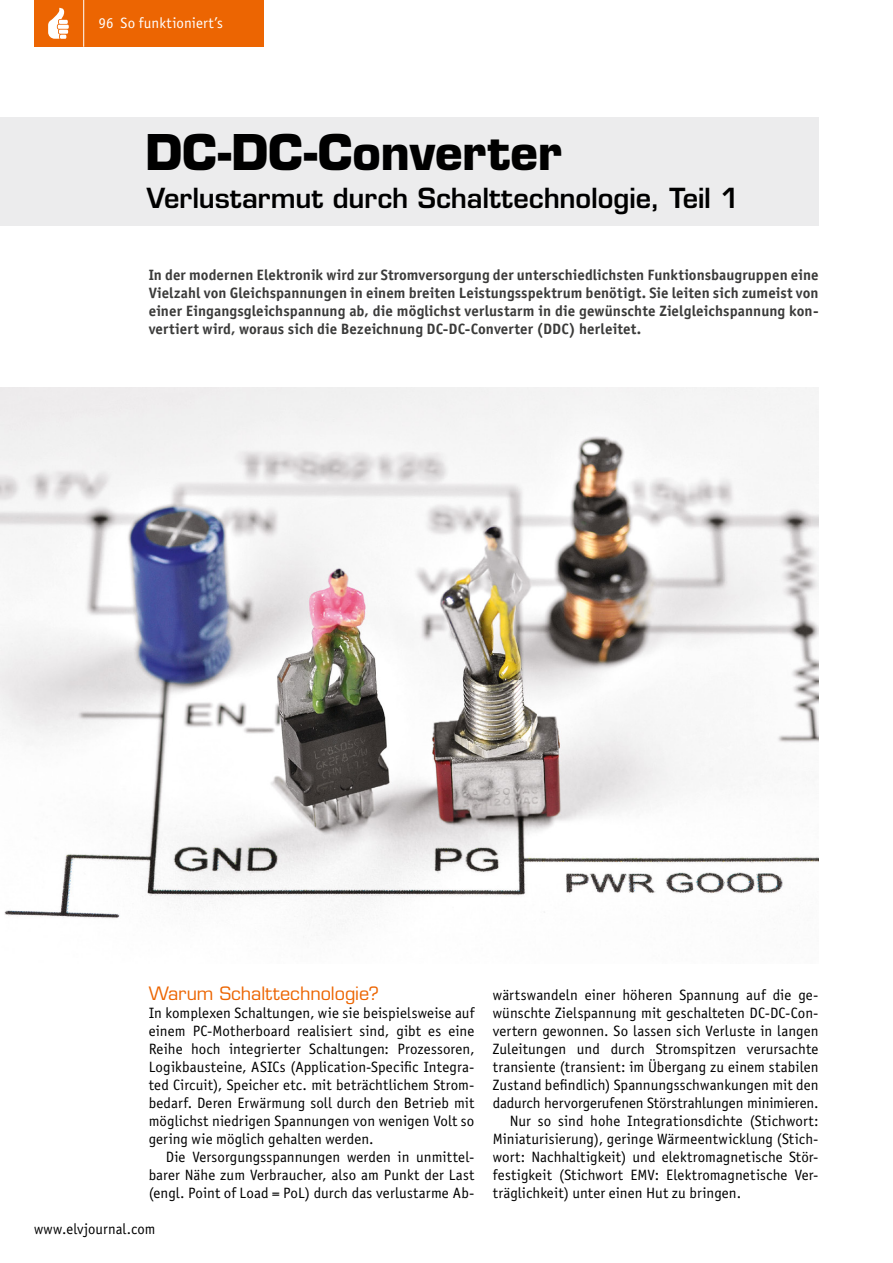
<style>
.page{position:relative;width:893px;height:1263px;background:#fff}
.page>*{position:absolute;margin:0;border:0;box-sizing:border-box;transform-origin:0 0}
.Headline1{font:700 48px "Eurostile LT Std";letter-spacing:-.01em;color:#000}
.Headline2{font:600 27px "Eurostile LT Std";color:#000}
.Subhead_5{font:18px "Eurostile LT Std";color:#ec6502}
.Fließtext_Neue_Zeile{font:15px/18px "Officina Sans Book ITC";color:#000;text-align:justify}
.Fließtext_Neuer_Absa{font:15px/18px "Officina Sans Book ITC";color:#000;text-align:justify}
.Einleitung{font:15px/18px "Officina Sans Bold ITC";letter-spacing:.005em;color:#3b3b3a;text-align:justify}
.t1{font:15px "Officina Sans Book ITC";color:#fff}
</style>
<div class="page">
<div style="left:34px;top:0;width:230px;height:47px;background:#ec6502"></div>
<hr style="left:83px;top:0;width:1px;height:47px;background:#fff">
<svg style="left:48px;top:7px;width:21px;height:32px"></svg>
<div style="left:0;top:118px;width:818px;height:108px;background:#ececed"></div>
<img style="left:0;top:388px;width:819px;height:549px">
<p class="t1" style="left:99px;top:13px;width:126px">96 So funktioniert’s</p>
<p class="Headline1" style="left:146px;top:123px;width:418px">DC-DC-Converter</p>
<p class="Headline2" style="left:147px;top:181px;width:594px">Verlustarmut durch Schalttechnologie, Teil 1</p>
<p class="Einleitung" style="left:149px;top:265px;width:671px">In der modernen Elektronik wird zur Stromversorgung der unterschiedlichsten Funktionsbaugruppen eine Vielzahl von Gleichspannungen in einem breiten Leistungsspektrum benötigt. Sie leiten sich zumeist von einer Eingangsgleichspannung ab, die möglichst verlustarm in die gewünschte Zielgleichspannung kon&shy;vertiert wird, woraus sich die Bezeichnung DC-DC-Converter (DDC) herleitet.</p>
<p class="Subhead_5" style="left:149px;top:982px;width:232px">Warum Schalttechnologie?</p>
<p class="Fließtext_Neuer_Absa" style="left:149px;top:1003px;width:327px">In komplexen Schaltungen, wie sie beispielsweise auf einem PC-Motherboard realisiert sind, gibt es eine Reihe hoch integrierter Schaltungen: Prozessoren, Logikbausteine, ASICs (Application-Specific Integra&shy;ted Circuit), Speicher etc. mit beträchtlichem Strom&shy;bedarf. Deren Erwärmung soll durch den Betrieb mit möglichst niedrigen Spannungen von wenigen Volt so gering wie möglich gehalten werden.</p>
<p class="Fließtext_Neue_Zeile" style="left:149px;top:1147px;width:327px;text-indent:17px">Die Versorgungsspannungen werden in unmittel&shy;barer Nähe zum Verbraucher, also am Punkt der Last (engl. Point of Load = PoL) durch das verlustarme Ab-</p>
<p class="Fließtext_Neuer_Absa" style="left:34px;top:1219px;width:123px">www.elvjournal.com</p>
<p class="Fließtext_Neue_Zeile" style="left:493px;top:985px;width:327px">wärtswandeln einer höheren Spannung auf die ge&shy;wünschte Zielspannung mit geschalteten DC-DC-Con&shy;vertern gewonnen. So lassen sich Verluste in langen Zuleitungen und durch Stromspitzen verursachte transiente (transient: im Übergang zu einem stabilen Zustand befindlich) Spannungsschwankungen mit den dadurch hervorgerufenen Störstrahlungen minimieren.</p>
<p class="Fließtext_Neue_Zeile" style="left:493px;top:1111px;width:327px;text-indent:17px">Nur so sind hohe Integrationsdichte (Stichwort:<br>Miniaturisierung), geringe Wärmeentwicklung (Stich&shy;wort: Nachhaltigkeit) und elektromagnetische Stör&shy;festigkeit (Stichwort EMV: Elektromagnetische Ver&shy;träglichkeit) unter einen Hut zu bringen.</p>
</div>
